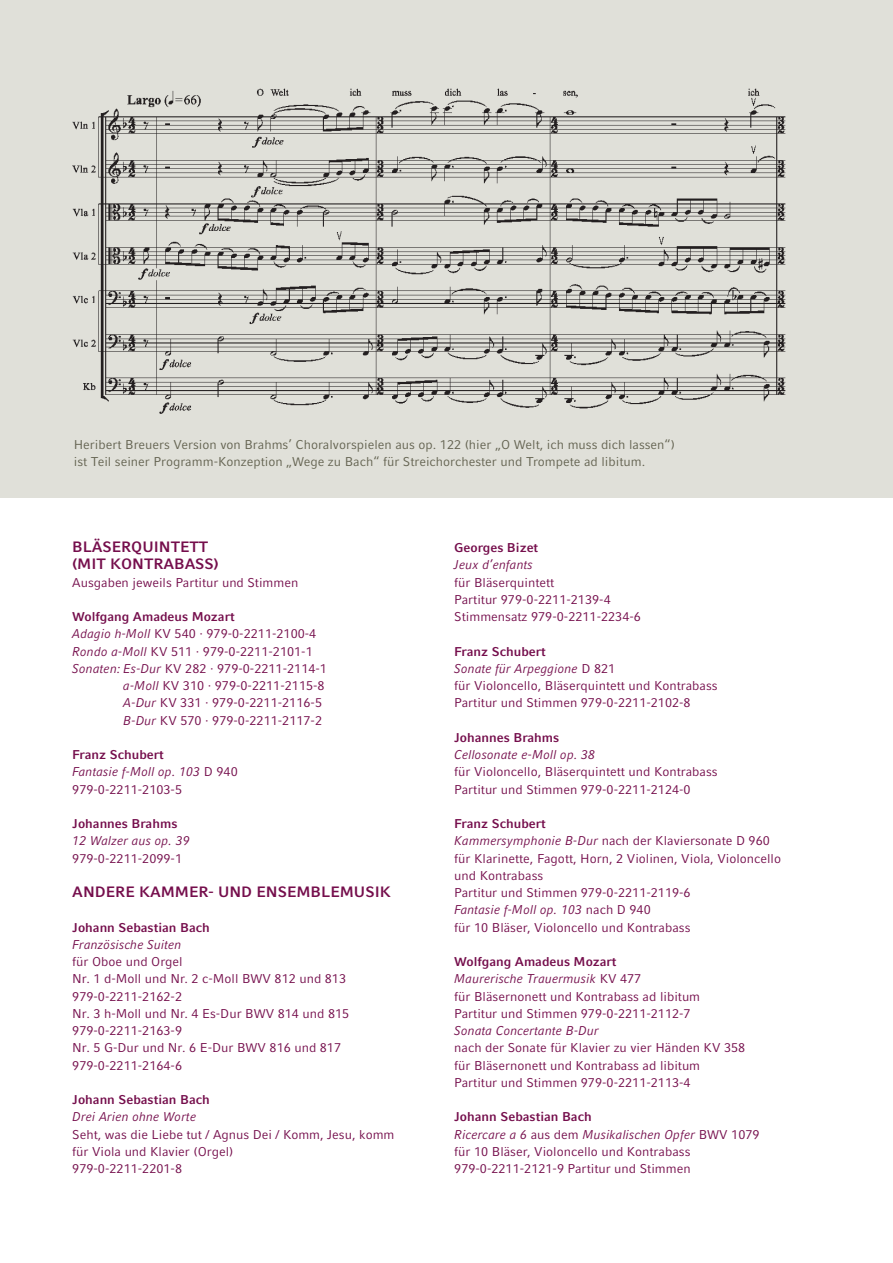
<style>
.page{position:relative;width:893px;height:1263px;background:#fff}
.page>*{position:absolute;margin:0;border:0;box-sizing:border-box;transform-origin:0 0}
.Meldung_Copytext_mit{font:700 15px/17.2px "Compatil Fact LT Pro";color:#750e4c}
.Meldung_Copytext_mit-2{font:12.75px/17.2px "Compatil Fact LT Pro";color:#750e4c}
.Meldung_Copytext_mit-3{font:italic 12.75px "Compatil Fact LT Pro";color:#750e4c}
.Meldung_Copytext_mit-4{font:700 12.75px "Compatil Fact LT Pro";color:#750e4c}
.t1{font:12.75px/17.2px "Compatil Fact LT Pro";color:#636250}
.s1{font-style:italic}
.s2{font-style:normal}
</style>
<div class="page">
<div style="left:0;top:0;width:893px;height:497px;background:#e0e0d9"></div>
<img style="left:72px;top:88px;width:714px;height:326px">
<p class="t1" style="left:74px;top:436px;width:603px">Heribert Breuers Version von Brahms’ Choralvorspielen aus op. 122 (hier „O Welt, ich muss dich lassen“) ist Teil seiner Programm-Konzeption „Wege zu Bach“ für Streichorchester und Trompete ad libitum.</p>
<p class="Meldung_Copytext_mit" style="left:72px;top:538px;width:148px">BLÄSERQUINTETT (MIT KONTRABASS)</p>
<p class="Meldung_Copytext_mit-2" style="left:72px;top:574px;width:228px">Ausgaben jeweils Partitur und Stimmen</p>
<p class="Meldung_Copytext_mit-4" style="left:72px;top:609px;width:164px">Wolfgang Amadeus Mozart</p>
<p class="Meldung_Copytext_mit-2" style="left:72px;top:625px;width:246px"><span class="s1">Adagio h-Moll</span> KV 540 · 979-0-2211-2100-4</p>
<p class="Meldung_Copytext_mit-2" style="left:72px;top:643px;width:242px"><span class="s1">Rondo a-Moll</span> KV 511 · 979-0-2211-2101-1</p>
<p class="Meldung_Copytext_mit-2" style="left:72px;top:660px;width:256px"><span class="s1">Sonaten: Es-Dur</span> KV 282 · 979-0-2211-2114-1</p>
<p class="Meldung_Copytext_mit-2" style="left:123px;top:677px;width:203px"><span class="s1">a-Moll</span> KV 310 · 979-0-2211-2115-8</p>
<p class="Meldung_Copytext_mit-2" style="left:123px;top:694px;width:200px"><span class="s1">A-Dur</span> KV 331 · 979-0-2211-2116-5</p>
<p class="Meldung_Copytext_mit-2" style="left:123px;top:712px;width:200px"><span class="s1">B-Dur</span> KV 570 · 979-0-2211-2117-2</p>
<p class="Meldung_Copytext_mit-4" style="left:72px;top:747px;width:93px">Franz Schubert</p>
<p class="Meldung_Copytext_mit-3" style="left:72px;top:764px;width:167px">Fantasie f-Moll op. 103 <span class="s2">D 940</span></p>
<p class="Meldung_Copytext_mit-2" style="left:72px;top:781px;width:111px">979-0-2211-2103-5</p>
<p class="Meldung_Copytext_mit-4" style="left:72px;top:816px;width:107px">Johannes Brahms</p>
<p class="Meldung_Copytext_mit-3" style="left:72px;top:833px;width:119px">12 Walzer aus op. 39</p>
<p class="Meldung_Copytext_mit-2" style="left:72px;top:850px;width:111px">979-0-2211-2099-1</p>
<p class="Meldung_Copytext_mit" style="left:72px;top:883px;width:320px">ANDERE KAMMER- UND ENSEMBLEMUSIK</p>
<p class="Meldung_Copytext_mit-4" style="left:72px;top:920px;width:139px">Johann Sebastian Bach</p>
<p class="Meldung_Copytext_mit-3" style="left:72px;top:937px;width:111px">Französische Suiten</p>
<p class="Meldung_Copytext_mit-2" style="left:72px;top:953px;width:112px">für Oboe und Orgel</p>
<p class="Meldung_Copytext_mit-2" style="left:72px;top:970px;width:275px">Nr. 1 d-Moll und Nr. 2 c-Moll BWV 812 und 813</p>
<p class="Meldung_Copytext_mit-2" style="left:72px;top:988px;width:111px">979-0-2211-2162-2</p>
<p class="Meldung_Copytext_mit-2" style="left:72px;top:1005px;width:279px">Nr. 3 h-Moll und Nr. 4 Es-Dur BWV 814 und 815</p>
<p class="Meldung_Copytext_mit-2" style="left:72px;top:1022px;width:111px">979-0-2211-2163-9</p>
<p class="Meldung_Copytext_mit-2" style="left:72px;top:1039px;width:270px">Nr. 5 G-Dur und Nr. 6 E-Dur BWV 816 und 817</p>
<p class="Meldung_Copytext_mit-2" style="left:72px;top:1057px;width:111px">979-0-2211-2164-6</p>
<p class="Meldung_Copytext_mit-4" style="left:72px;top:1092px;width:139px">Johann Sebastian Bach</p>
<p class="Meldung_Copytext_mit-3" style="left:72px;top:1109px;width:126px">Drei Arien ohne Worte</p>
<p class="Meldung_Copytext_mit-2" style="left:72px;top:1126px;width:324px">Seht, was die Liebe tut / Agnus Dei / Komm, Jesu, komm</p>
<p class="Meldung_Copytext_mit-2" style="left:72px;top:1143px;width:163px">für Viola und Klavier (Orgel)</p>
<p class="Meldung_Copytext_mit-2" style="left:72px;top:1160px;width:111px">979-0-2211-2201-8</p>
<p class="Meldung_Copytext_mit-4" style="left:454px;top:540px;width:85px">Georges Bizet</p>
<p class="Meldung_Copytext_mit-3" style="left:454px;top:557px;width:80px">Jeux d’enfants</p>
<p class="Meldung_Copytext_mit-2" style="left:454px;top:574px;width:102px">für Bläserquintett</p>
<p class="Meldung_Copytext_mit-2" style="left:454px;top:591px;width:158px">Partitur 979-0-2211-2139-4</p>
<p class="Meldung_Copytext_mit-2" style="left:454px;top:608px;width:188px">Stimmensatz 979-0-2211-2234-6</p>
<p class="Meldung_Copytext_mit-4" style="left:454px;top:644px;width:93px">Franz Schubert</p>
<p class="Meldung_Copytext_mit-3" style="left:454px;top:661px;width:163px">Sonate für Arpeggione <span class="s2">D 821</span></p>
<p class="Meldung_Copytext_mit-2" style="left:454px;top:677px;width:265px">für Violoncello, Bläserquintett und Kontrabass</p>
<p class="Meldung_Copytext_mit-2" style="left:454px;top:694px;width:238px">Partitur und Stimmen 979-0-2211-2102-8</p>
<p class="Meldung_Copytext_mit-4" style="left:454px;top:730px;width:107px">Johannes Brahms</p>
<p class="Meldung_Copytext_mit-3" style="left:454px;top:747px;width:143px">Cellosonate e-Moll op. 38</p>
<p class="Meldung_Copytext_mit-2" style="left:454px;top:763px;width:265px">für Violoncello, Bläserquintett und Kontrabass</p>
<p class="Meldung_Copytext_mit-2" style="left:454px;top:781px;width:238px">Partitur und Stimmen 979-0-2211-2124-0</p>
<p class="Meldung_Copytext_mit-4" style="left:454px;top:816px;width:93px">Franz Schubert</p>
<p class="Meldung_Copytext_mit-2" style="left:454px;top:832px;width:317px"><span class="s1">Kammersymphonie B-Dur</span> nach der Klaviersonate D 960</p>
<p class="Meldung_Copytext_mit-2" style="left:454px;top:850px;width:328px">für Klarinette, Fagott, Horn, 2 Violinen, Viola, Violoncello</p>
<p class="Meldung_Copytext_mit-2" style="left:454px;top:867px;width:91px">und Kontrabass</p>
<p class="Meldung_Copytext_mit-2" style="left:454px;top:884px;width:238px">Partitur und Stimmen 979-0-2211-2119-6</p>
<p class="Meldung_Copytext_mit-3" style="left:454px;top:902px;width:198px">Fantasie f-Moll op. 103 <span class="s2">nach D 940</span></p>
<p class="Meldung_Copytext_mit-2" style="left:454px;top:919px;width:238px">für 10 Bläser, Violoncello und Kontrabass</p>
<p class="Meldung_Copytext_mit-4" style="left:454px;top:954px;width:164px">Wolfgang Amadeus Mozart</p>
<p class="Meldung_Copytext_mit-3" style="left:454px;top:971px;width:189px">Maurerische Trauermusik <span class="s2">KV 477</span></p>
<p class="Meldung_Copytext_mit-2" style="left:454px;top:988px;width:247px">für Bläsernonett und Kontrabass ad libitum</p>
<p class="Meldung_Copytext_mit-2" style="left:454px;top:1005px;width:238px">Partitur und Stimmen 979-0-2211-2112-7</p>
<p class="Meldung_Copytext_mit-2" style="left:454px;top:1022px;width:293px"><span class="s1">Sonata Concertante B-Dur<br></span>nach der Sonate für Klavier zu vier Händen KV 358</p>
<p class="Meldung_Copytext_mit-2" style="left:454px;top:1057px;width:247px">für Bläsernonett und Kontrabass ad libitum</p>
<p class="Meldung_Copytext_mit-2" style="left:454px;top:1074px;width:238px">Partitur und Stimmen 979-0-2211-2113-4</p>
<p class="Meldung_Copytext_mit-4" style="left:454px;top:1109px;width:139px">Johann Sebastian Bach</p>
<p class="Meldung_Copytext_mit-3" style="left:454px;top:1127px;width:307px">Ricercare a 6 <span class="s2">aus dem</span> Musikalischen Opfer <span class="s2">BWV 1079</span></p>
<p class="Meldung_Copytext_mit-2" style="left:454px;top:1143px;width:238px">für 10 Bläser, Violoncello und Kontrabass</p>
<p class="Meldung_Copytext_mit-2" style="left:454px;top:1160px;width:238px">979-0-2211-2121-9 Partitur und Stimmen</p>
</div>
